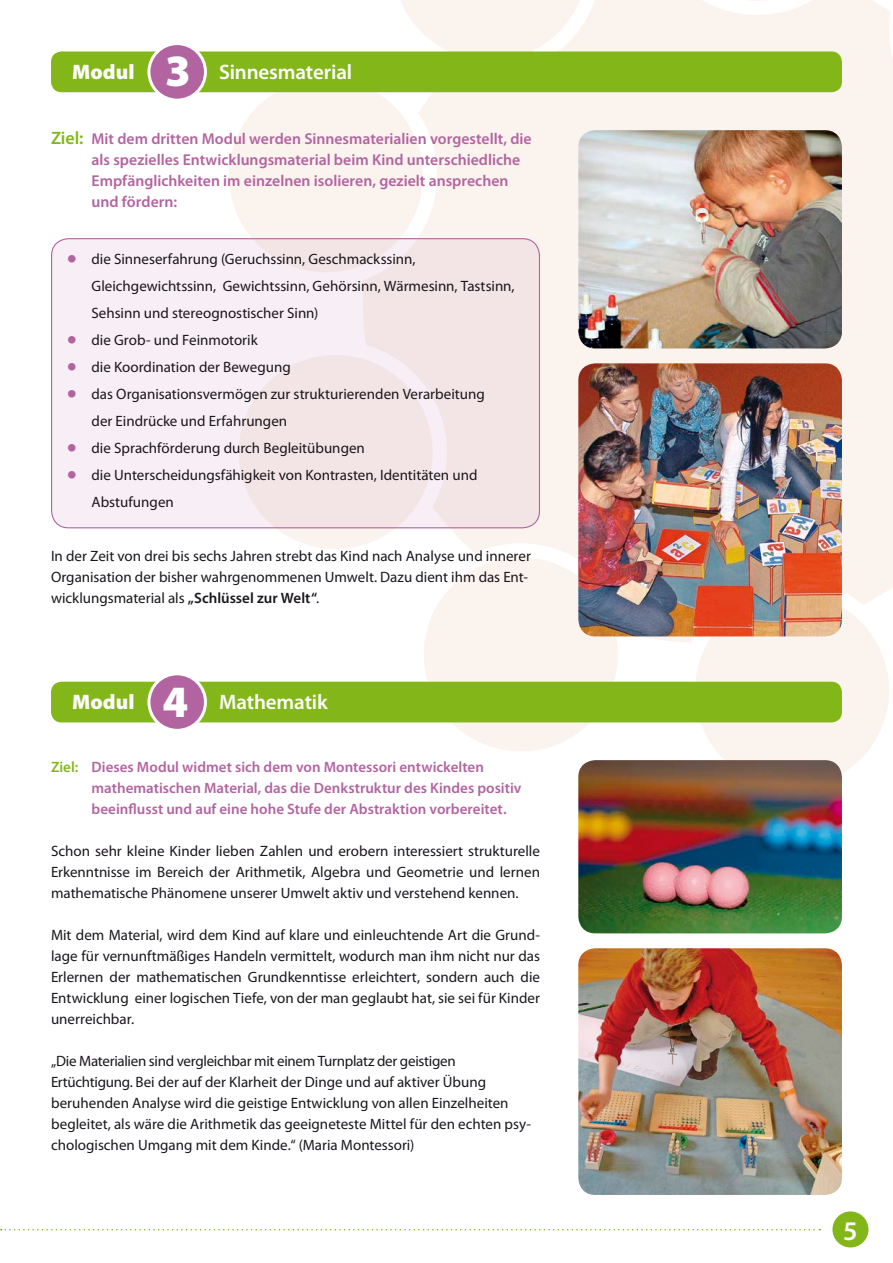
<style>
.page{position:relative;width:893px;height:1263px;background:#fff}
.page>*{position:absolute;margin:0;border:0;box-sizing:border-box;transform-origin:0 0}
.t1{font:900 45px "Myriad Pro";color:#fff}
.t2{font:600 27px "Myriad Pro";color:#fff}
.t3{font:600 21px "Myriad Pro";letter-spacing:-.01em;color:#fff}
.t4{font:900 21px "Myriad Pro";color:#fff}
.t5{font:600 15.75px/21px "Myriad Pro";color:#b264a0}
.t6{font:15px/21px "Myriad Pro";color:#1a171c}
.t7{font:600 15px/21px "Myriad Pro";color:#b264a0}
.s1{font-size:18px;color:#83b719}
.s2{font-weight:600}
.s3{color:#83b719}
</style>
<div class="page">
<div style="left:443px;top:0;width:450px;height:642px;background:#fbf3ed"></div>
<svg style="left:210px;top:92px;width:233px;height:146px"></svg>
<svg style="left:400px;top:0;width:209px;height:51px"></svg>
<div style="left:630px;top:0;width:263px;height:146px;background:#fbf3ed"></div>
<svg style="left:678px;top:572px;width:215px;height:201px"></svg>
<svg style="left:383px;top:535px;width:276px;height:216px"></svg>
<svg style="left:210px;top:528px;width:243px;height:59px"></svg>
<div style="left:52px;top:239px;width:487px;height:289px;background:linear-gradient(to right,#f8f1f8,#f2e2e2);border-radius:17px"></div>
<div style="left:51px;top:238px;width:489px;height:290px;border:1px solid #b264a0;border-radius:17px"></div>
<img style="left:578px;top:130px;width:264px;height:218px">
<img style="left:578px;top:760px;width:264px;height:173px">
<img style="left:578px;top:363px;width:264px;height:273px">
<img style="left:578px;top:948px;width:264px;height:247px">
<div style="left:51px;top:51px;width:791px;height:41px;background:#83b719;border-radius:11px"></div>
<div style="left:149px;top:44px;width:56px;height:56px;background:#b264a0;border-radius:50%"></div>
<div style="left:147px;top:42px;width:60px;height:60px;border:3px solid #fff;border-radius:50%"></div>
<div style="left:51px;top:682px;width:791px;height:40px;background:#83b719;border-radius:11px"></div>
<div style="left:149px;top:674px;width:56px;height:56px;background:#b264a0;border-radius:50%"></div>
<div style="left:147px;top:672px;width:60px;height:60px;border:3px solid #fff;border-radius:50%"></div>
<div style="left:831px;top:1210px;width:38px;height:38px;background:#83b719;border-radius:50%"></div>
<div style="left:831px;top:1209px;width:39px;height:40px;border:2px solid #fff;border-radius:50%"></div>
<svg style="left:1px;top:1229px;width:819px;height:1px"></svg>
<h1 class="t1" style="left:165px;top:41px;width:27px">3</h1>
<h3 class="t4" style="left:72px;top:58px;width:64px">Modul</h3>
<h3 class="t3" style="left:219px;top:59px;width:135px">Sinnesmaterial</h3>
<p class="t5" style="left:92px;top:127px;width:442px;text-indent:-40px"><span class="s1">Ziel:</span> Mit dem dritten Modul werden Sinnesmaterialien vorgestellt, die als spezielles Entwicklungsmaterial beim Kind unterschiedliche Empfänglichkeiten im einzelnen isolieren, gezielt ansprechen und fördern:</p>
<p class="t6" style="left:92px;top:246px;width:425px;line-height:27px;text-indent:-23px"><sup>■</sup> die Sinneserfahrung (Geruchssinn, Geschmackssinn,<br>Gleichgewichtssinn, Gewichtssinn, Gehörsinn, Wärmesinn, Tastsinn,<br>Sehsinn und stereognostischer Sinn)</p>
<p class="t6" style="left:68px;top:330px;width:191px"><sup>■</sup> die Grob- und Feinmotorik</p>
<p class="t6" style="left:68px;top:357px;width:224px"><sup>■</sup> die Koordination der Bewegung</p>
<p class="t6" style="left:92px;top:381px;width:395px;line-height:27px;text-indent:-23px"><sup>■</sup> das Organisationsvermögen zur strukturierenden Verarbeitung der Eindrücke und Erfahrungen</p>
<p class="t6" style="left:68px;top:438px;width:298px"><sup>■</sup> die Sprachförderung durch Begleitübungen</p>
<p class="t6" style="left:92px;top:462px;width:387px;line-height:27px;text-indent:-23px"><sup>■</sup> die Unterscheidungsfähigkeit von Kontrasten, Identitäten und<br>Abstufungen</p>
<p class="t6" style="left:51px;top:546px;width:481px">In der Zeit von drei bis sechs Jahren strebt das Kind nach Analyse und innerer<br>Organisation der bisher wahrgenommenen Umwelt. Dazu dient ihm das Ent&shy;wicklungsmaterial als <span class="s2">„Schlüssel zur Welt“</span>.</p>
<h1 class="t1" style="left:163px;top:671px;width:27px">4</h1>
<h3 class="t4" style="left:72px;top:688px;width:64px">Modul</h3>
<h3 class="t3" style="left:219px;top:689px;width:110px">Mathematik</h3>
<p class="t7" style="left:92px;top:756px;width:431px;text-indent:-40px"><span class="s3">Ziel:</span> Dieses Modul widmet sich dem von Montessori entwickelten mathematischen Material, das die Denkstruktur des Kindes positiv beeinflusst und auf eine hohe Stufe der Abstraktion vorbereitet.</p>
<p class="t6" style="left:51px;top:840px;width:490px;text-align:justify">Schon sehr kleine Kinder lieben Zahlen und erobern interessiert strukturelle Erkenntnisse im Bereich der Arithmetik, Algebra und Geometrie und lernen mathematische Phänomene unserer Umwelt aktiv und verstehend kennen.</p>
<p class="t6" style="left:51px;top:924px;width:491px;text-align:justify">Mit dem Material, wird dem Kind auf klare und einleuchtende Art die Grund&shy;lage für vernunftmäßiges Handeln vermittelt, wodurch man ihm nicht nur das Erlernen der mathematischen Grundkenntisse erleichtert, sondern auch die Entwicklung einer logischen Tiefe, von der man geglaubt hat, sie sei für Kinder unerreichbar.</p>
<p class="t6" style="left:51px;top:1050px;width:481px">„Die Materialien sind vergleichbar mit einem Turnplatz der geistigen Ertüchtigung. Bei der auf der Klarheit der Dinge und auf aktiver Übung beruhenden Analyse wird die geistige Entwicklung von allen Einzelheiten begleitet, als wäre die Arithmetik das geeigneteste Mittel für den echten psy&shy;chologischen Umgang mit dem Kinde.“ (Maria Montessori)</p>
<h2 class="t2" style="left:843px;top:1213px;width:16px">5</h2>
</div>
